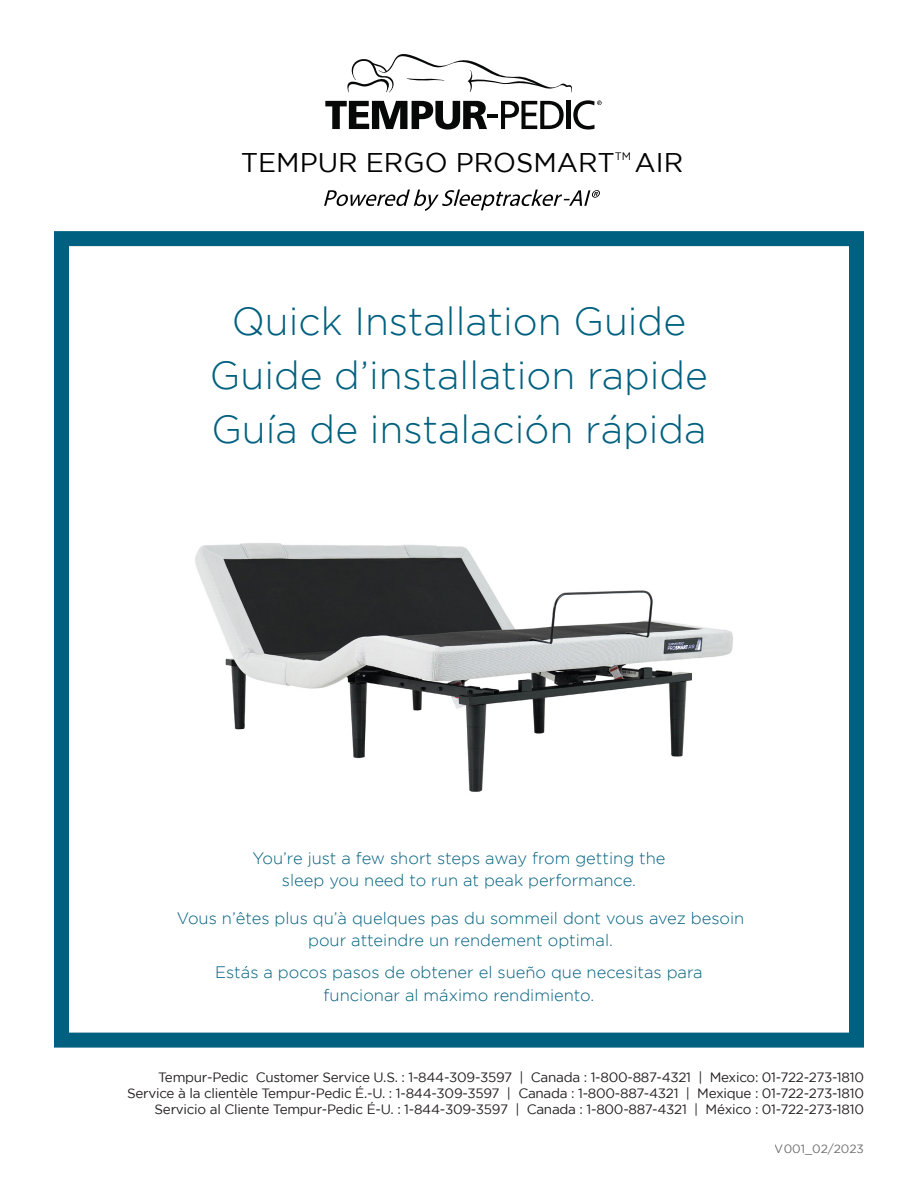
<style>
.page{position:relative;width:918px;height:1188px;background:#fff}
.page>*{position:absolute;margin:0;border:0;box-sizing:border-box;transform-origin:0 0}
.t1{font:300 39px "Gotham";color:#00607f}
.Sub_Header{font:27px "Gotham";color:#000}
.t2{font:300 16.5px/22.5px "Gotham";color:#00607f;text-align:center}
.t3{font:13.5px/16.2px "Gotham";letter-spacing:-.02em;color:#231f20;text-align:right}
.t4{font:12px "Gotham";color:#3e3e3f}
.Sub_Header-2{font:10.8px "Gotham";color:#000}
</style>
<div class="page">
<div style="left:54px;top:231px;width:810px;height:817px;border:15px solid #00607f"></div>
<svg style="left:324px;top:190px;width:276px;height:21px"></svg>
<svg style="left:325px;top:101px;width:162px;height:29px"></svg>
<hr style="left:566px;top:101px;width:4px;height:28px;background:#070808">
<svg style="left:573px;top:100px;width:29px;height:30px"></svg>
<hr style="left:487px;top:114px;width:11px;height:4px;background:#070808">
<svg style="left:501px;top:101px;width:63px;height:28px"></svg>
<svg style="left:347px;top:54px;width:225px;height:38px"></svg>
<img style="left:195px;top:543px;width:538px;height:249px">
<p class="Sub_Header" style="left:241px;top:147px;width:376px">TEMPUR ERGO PROSMART</p>
<p class="Sub_Header-2" style="left:615px;top:150px;width:18px">TM</p>
<p class="Sub_Header" style="left:635px;top:147px;width:50px">AIR</p>
<p class="t1" style="left:232px;top:300px;width:456px">Quick Installation Guide</p>
<p class="t1" style="left:210px;top:354px;width:500px">Guide d’installation rapide</p>
<p class="t1" style="left:211px;top:408px;width:497px">Guía de instalación rápida</p>
<p class="t2" style="left:252px;top:846px;width:415px">You’re just a few short steps away from getting the</p>
<p class="t2" style="left:282px;top:869px;width:356px">sleep you need to run at peak performance.</p>
<p class="t2" style="left:177px;top:906px;width:569px">Vous n’êtes plus qu’à quelques pas du sommeil dont vous avez besoin pour atteindre un rendement optimal.</p>
<p class="t2" style="left:215px;top:961px;width:489px">Estás a pocos pasos de obtener el sueño que necesitas para funcionar al máximo rendimiento.</p>
<p class="t3" style="left:127px;top:1068px;width:738px">Tempur-Pedic Customer Service U.S. : 1-844-309-3597 | Canada : 1-800-887-4321 | Mexico: 01-722-273-1810<br>Service à la clientèle Tempur-Pedic É.-U. : 1-844-309-3597 | Canada : 1-800-887-4321 | Mexique : 01-722-273-1810</p>
<p class="t3" style="left:155px;top:1101px;width:711px">Servicio al Cliente Tempur-Pedic É-U. : 1-844-309-3597 | Canada : 1-800-887-4321 | México : 01-722-273-1810</p>
<p class="t4" style="left:775px;top:1142px;width:91px">V001_02/2023</p>
</div>
